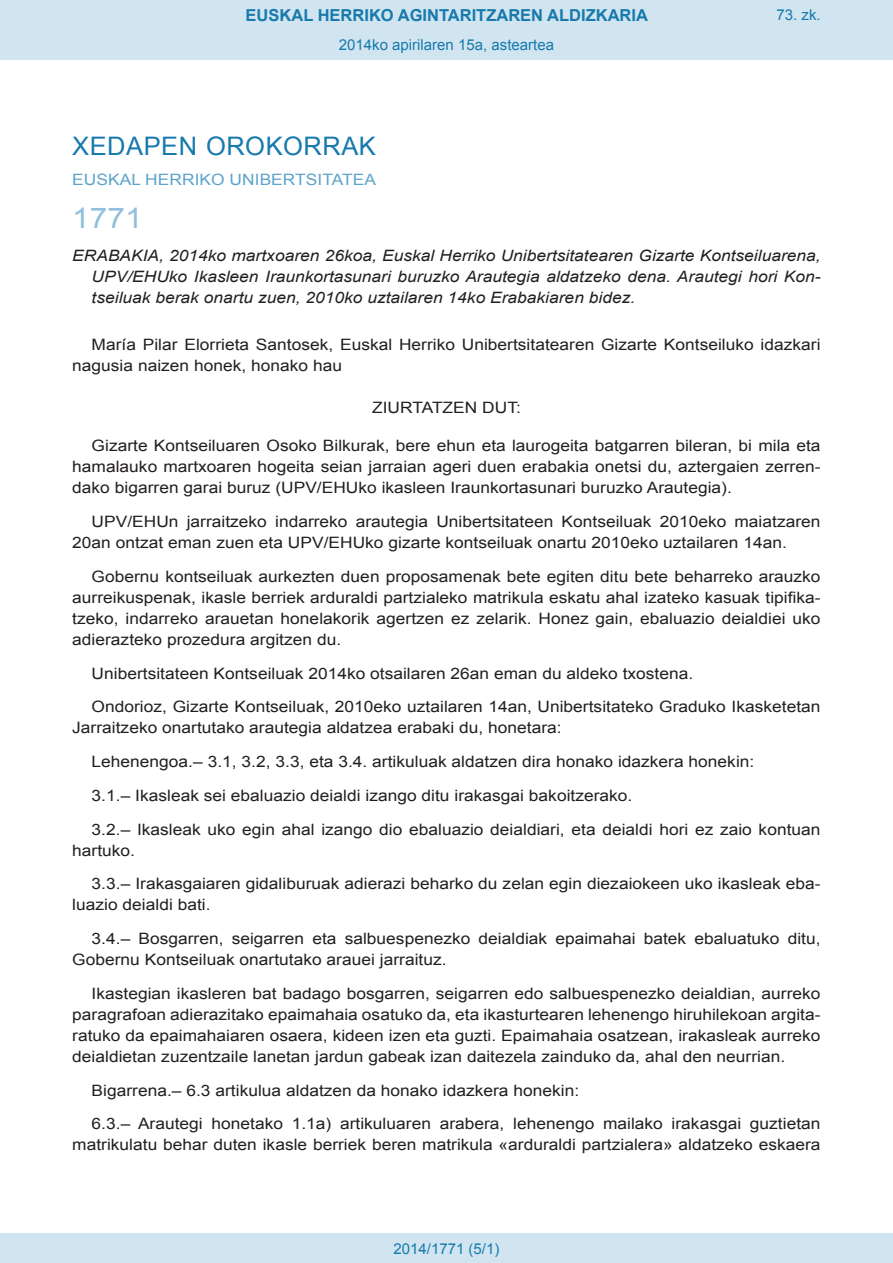
<style>
.page{position:relative;width:893px;height:1263px;background:#fff}
.page>*{position:absolute;margin:0;border:0;box-sizing:border-box;transform-origin:0 0}
.BOPVOrden{font:28.5px "Arial";color:#90c0db;scale:1.11 1}
.BOPVSeccion{font:25.5px "Arial";letter-spacing:.02em;color:#1879ad}
.t1{font:700 16.5px "Arial";color:#1879ad}
.BOPVDetalle{font:15.6px/21px "Arial";color:#231f20;scale:1.11 1}
.BOPVTitulo{font:italic 15.6px/21px "Arial";color:#231f20;text-align:justify;scale:1.11 1}
.BOPVOrganismo{font:15.6px "Arial";letter-spacing:.005em;color:#5ea4ca;scale:1.11 1}
.BOPVClave{font:15.6px "Arial";color:#231f20;scale:1.11 1}
.Paginacion_Centro{font:15px "Arial";color:#1879ad}
</style>
<div class="page">
<div style="left:0;top:0;width:893px;height:60px;background:#d0e5f0"></div>
<div style="left:0;top:1233px;width:893px;height:30px;background:#d0e5f0"></div>
<p class="t1" style="left:246px;top:4px;width:404px">EUSKAL HERRIKO AGINTARITZAREN ALDIZKARIA</p>
<p class="Paginacion_Centro" style="left:339px;top:35px;width:217px">2014ko apirilaren 15a, asteartea</p>
<p class="Paginacion_Centro" style="left:776px;top:5px;width:46px">73. zk.</p>
<p class="BOPVSeccion" style="left:72px;top:129px;width:305px">XEDAPEN OROKORRAK</p>
<p class="BOPVOrganismo" style="left:72px;top:169px;width:275px">EUSKAL HERRIKO UNIBERTSITATEA</p>
<p class="BOPVOrden" style="left:72px;top:199px;width:65px">1771</p>
<p class="BOPVTitulo" style="left:92px;top:246px;width:658px;text-indent:-19px">ERABAKIA, 2014ko martxoaren 26koa, Euskal Herriko Unibertsitatearen Gizarte Kontseiluarena, UPV/EHUko Ikasleen Iraunkortasunari buruzko Arautegia aldatzeko dena. Arautegi hori Kon&shy;tseiluak berak onartu zuen, 2010ko uztailaren 14ko Erabakiaren bidez.</p>
<p class="BOPVDetalle" style="left:72px;top:334px;width:676px;text-indent:19px">María Pilar Elorrieta Santosek, Euskal Herriko Unibertsitatearen Gizarte Kontseiluko idazkari nagusia naizen honek, honako hau</p>
<p class="BOPVClave" style="left:372px;top:398px;width:135px">ZIURTATZEN DUT:</p>
<p class="BOPVDetalle" style="left:72px;top:435px;width:676px;text-align:justify;text-indent:19px">Gizarte Kontseiluaren Osoko Bilkurak, bere ehun eta laurogeita batgarren bileran, bi mila eta hamalauko martxoaren hogeita seian jarraian ageri duen erabakia onetsi du, aztergaien zerren&shy;dako bigarren garai buruz (UPV/EHUko ikasleen Iraunkortasunari buruzko Arautegia).</p>
<p class="BOPVDetalle" style="left:72px;top:511px;width:676px;text-indent:19px">UPV/EHUn jarraitzeko indarreko arautegia Unibertsitateen Kontseiluak 2010eko maiatzaren<br>20an ontzat eman zuen eta UPV/EHUko gizarte kontseiluak onartu 2010eko uztailaren 14an.</p>
<p class="BOPVDetalle" style="left:72px;top:566px;width:676px;text-align:justify;text-indent:19px">Gobernu kontseiluak aurkezten duen proposamenak bete egiten ditu bete beharreko arauzko aurreikuspenak, ikasle berriek arduraldi partzialeko matrikula eskatu ahal izateko kasuak tipifika&shy;tzeko, indarreko arauetan honelakorik agertzen ez zelarik. Honez gain, ebaluazio deialdiei uko adierazteko prozedura argitzen du.</p>
<p class="BOPVDetalle" style="left:92px;top:663px;width:543px">Unibertsitateen Kontseiluak 2014ko otsailaren 26an eman du aldeko txostena.</p>
<p class="BOPVDetalle" style="left:72px;top:696px;width:676px;text-indent:19px">Ondorioz, Gizarte Kontseiluak, 2010eko uztailaren 14an, Unibertsitateko Graduko Ikasketetan<br>Jarraitzeko onartutako arautegia aldatzea erabaki du, honetara:</p>
<p class="BOPVDetalle" style="left:92px;top:751px;width:598px">Lehenengoa.– 3.1, 3.2, 3.3, eta 3.4. artikuluak aldatzen dira honako idazkera honekin:</p>
<p class="BOPVDetalle" style="left:92px;top:785px;width:489px">3.1.– Ikasleak sei ebaluazio deialdi izango ditu irakasgai bakoitzerako.</p>
<p class="BOPVDetalle" style="left:72px;top:819px;width:676px;text-indent:19px">3.2.– Ikasleak uko egin ahal izango dio ebaluazio deialdiari, eta deialdi hori ez zaio kontuan hartuko.</p>
<p class="BOPVDetalle" style="left:72px;top:873px;width:676px;text-indent:19px">3.3.– Irakasgaiaren gidaliburuak adierazi beharko du zelan egin diezaiokeen uko ikasleak eba&shy;luazio deialdi bati.</p>
<p class="BOPVDetalle" style="left:72px;top:928px;width:676px;text-indent:19px">3.4.– Bosgarren, seigarren eta salbuespenezko deialdiak epaimahai batek ebaluatuko ditu,<br>Gobernu Kontseiluak onartutako arauei jarraituz.</p>
<p class="BOPVDetalle" style="left:72px;top:983px;width:676px;text-align:justify;text-indent:19px">Ikastegian ikasleren bat badago bosgarren, seigarren edo salbuespenezko deialdian, aurreko paragrafoan adierazitako epaimahaia osatuko da, eta ikasturtearen lehenengo hiruhilekoan argita&shy;ratuko da epaimahaiaren osaera, kideen izen eta guzti. Epaimahaia osatzean, irakasleak aurreko deialdietan zuzentzaile lanetan jardun gabeak izan daitezela zainduko da, ahal den neurrian.</p>
<p class="BOPVDetalle" style="left:92px;top:1080px;width:441px">Bigarrena.– 6.3 artikulua aldatzen da honako idazkera honekin:</p>
<p class="BOPVDetalle" style="left:72px;top:1113px;width:676px;text-align:right">6.3.– Arautegi honetako 1.1a) artikuluaren arabera, lehenengo mailako irakasgai guztietan matrikulatu behar duten ikasle berriek beren matrikula «arduraldi partzialera» aldatzeko eskaera</p>
<p class="Paginacion_Centro" style="left:393px;top:1238px;width:107px">2014/1771 (5/1)</p>
</div>
